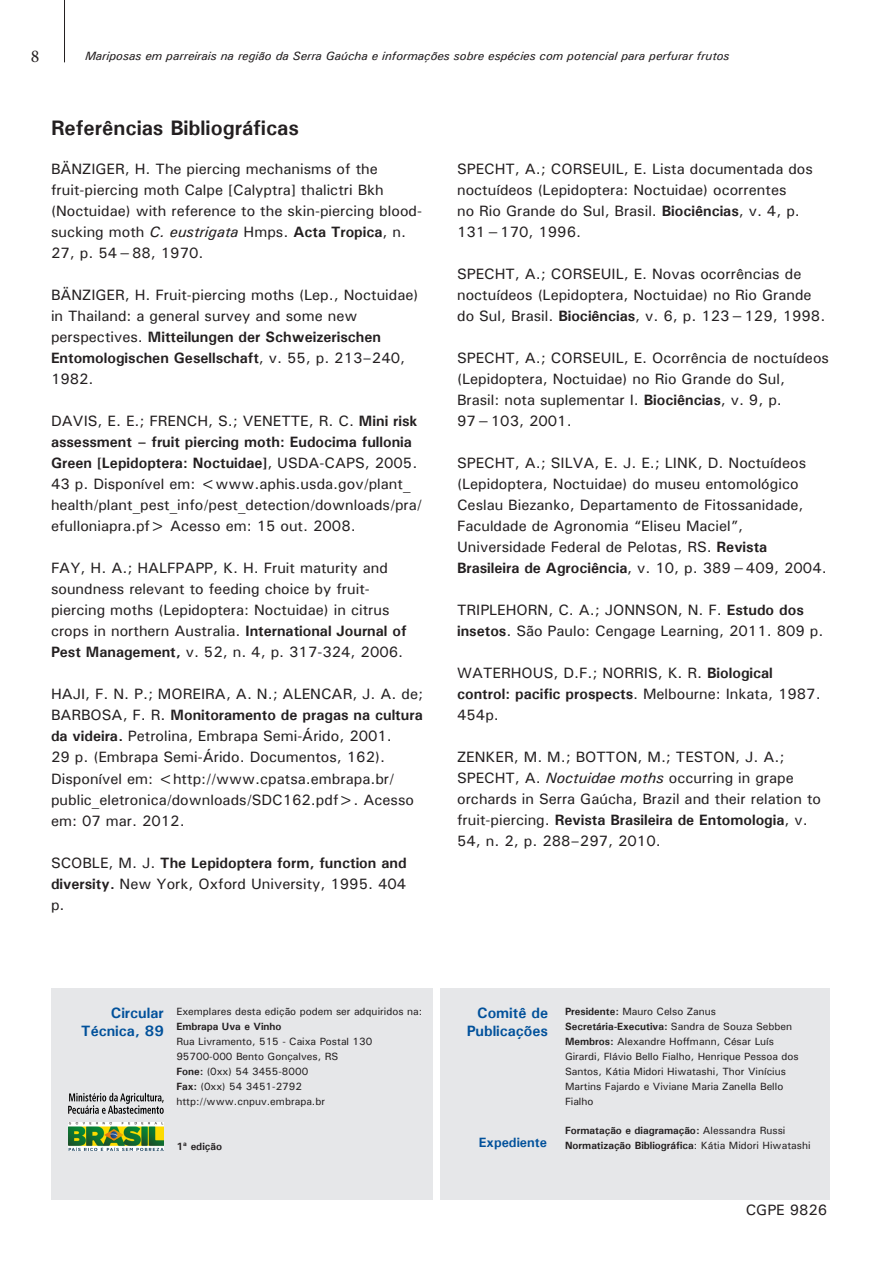
<style>
.page{position:relative;width:893px;height:1263px;background:#fff}
.page>*{position:absolute;margin:0;border:0;box-sizing:border-box;transform-origin:0 0}
.Título_1{font:700 21px "Univers";color:#231f20}
.t1{font:18px "Minion Pro";color:#231f20}
.Título_1-2{font:500 15px/21px "Univers";color:#231f20}
.t2{font:700 15px "Univers";color:#01519b}
.t3{font:700 13.5px "Univers";color:#01519b}
.t4{font:italic 500 12px "Univers";color:#231f20}
.t5{font:500 10.5px/15px "Univers";color:#231f20}
.t6{font:700 10.5px "Univers";color:#231f20}
.s1{font-style:italic}
.s2{font-weight:700}
.s3{font-weight:500}
</style>
<div class="page">
<hr style="left:64px;top:0;width:1px;height:62px;background:#231f20">
<div style="left:52px;top:989px;width:381px;height:211px;background:#e6e7e9"></div>
<div style="left:441px;top:989px;width:389px;height:211px;background:#e6e7e9"></div>
<svg style="left:68px;top:1093px;width:96px;height:21px"></svg>
<img style="left:68px;top:1122px;width:96px;height:28px">
<p class="t1" style="left:31px;top:44px;width:10px">8</p>
<p class="t4" style="left:85px;top:48px;width:646px">Mariposas em parreirais na região da Serra Gaúcha e informações sobre espécies com potencial para perfurar frutos</p>
<p class="Título_1" style="left:51px;top:115px;width:249px">Referências Bibliográficas</p>
<p class="Título_1-2" style="left:51px;top:158px;width:373px">BÄNZIGER, H. The piercing mechanisms of the fruit-piercing moth Calpe [Calyptra] thalictri Bkh (Noctuidae) with reference to the skin-piercing blood&shy;sucking moth <span class="s1">C. eustrigata</span> Hmps. <span class="s2">Acta Tropica</span>, n.<br>27, p. 54−88, 1970.</p>
<p class="Título_1-2" style="left:51px;top:284px;width:369px">BÄNZIGER, H. Fruit-piercing moths (Lep., Noctuidae) in Thailand: a general survey and some new perspectives. <span class="s2">Mitteilungen der Schweizerischen Entomologischen Gesellschaft</span>, v. 55, p. 213–240, 1982.</p>
<p class="Título_1-2" style="left:51px;top:410px;width:372px">DAVIS, E. E.; FRENCH, S.; VENETTE, R. C. <span class="s2">Mini risk assessment – fruit piercing moth: Eudocima fullonia Green [Lepidoptera: Noctuidae]</span>, USDA-CAPS, 2005.<br>43 p. Disponível em: &lt;www.aphis.usda.gov/plant_ health/plant_pest_info/pest_detection/downloads/pra/ efulloniapra.pf&gt; Acesso em: 15 out. 2008.</p>
<p class="Título_1-2" style="left:51px;top:557px;width:357px">FAY, H. A.; HALFPAPP, K. H. Fruit maturity and soundness relevant to feeding choice by fruit&shy;piercing moths (Lepidoptera: Noctuidae) in citrus crops in northern Australia. <span class="s2">International Journal of Pest Management,</span> v. 52, n. 4, p. 317-324, 2006.</p>
<p class="Título_1-2" style="left:51px;top:683px;width:374px">HAJI, F. N. P.; MOREIRA, A. N.; ALENCAR, J. A. de; BARBOSA, F. R. <span class="s2">Monitoramento de pragas na cultura da videira.</span> Petrolina, Embrapa Semi-Árido, 2001.<br>29 p. (Embrapa Semi-Árido. Documentos, 162).<br>Disponível em: &lt;http://www.cpatsa.embrapa.br/ public_eletronica/downloads/SDC162.pdf&gt;. Acesso em: 07 mar. 2012.</p>
<p class="Título_1-2" style="left:51px;top:851px;width:357px;text-align:justify">SCOBLE, M. J. <span class="s2">The Lepidoptera form, function and diversity.</span> New York, Oxford University, 1995. 404 p.</p>
<p class="Título_1-2" style="left:457px;top:158px;width:357px">SPECHT, A.; CORSEUIL, E. Lista documentada dos noctuídeos (Lepidoptera: Noctuidae) ocorrentes<br>no Rio Grande do Sul, Brasil. <span class="s2">Biociências</span>, v. 4, p.<br>131−170, 1996.</p>
<p class="Título_1-2" style="left:457px;top:263px;width:370px">SPECHT, A.; CORSEUIL, E. Novas ocorrências de noctuídeos (Lepidoptera, Noctuidae) no Rio Grande do Sul, Brasil. <span class="s2">Biociências</span>, v. 6, p. 123−129, 1998.</p>
<p class="Título_1-2" style="left:457px;top:347px;width:373px">SPECHT, A.; CORSEUIL, E. Ocorrência de noctuídeos (Lepidoptera, Noctuidae) no Rio Grande do Sul, Brasil: nota suplementar I. <span class="s2">Biociências</span>, v. 9, p.<br>97−103, 2001.</p>
<p class="Título_1-2" style="left:457px;top:452px;width:371px">SPECHT, A.; SILVA, E. J. E.; LINK, D. Noctuídeos (Lepidoptera, Noctuidae) do museu entomológico Ceslau Biezanko, Departamento de Fitossanidade, Faculdade de Agronomia “Eliseu Maciel”, Universidade Federal de Pelotas, RS. <span class="s2">Revista Brasileira de Agrociência</span>, v. 10, p. 389−409, 2004.</p>
<p class="Título_1-2" style="left:457px;top:599px;width:368px">TRIPLEHORN, C. A.; JONNSON, N. F. <span class="s2">Estudo dos insetos</span>. São Paulo: Cengage Learning, 2011. 809 p.</p>
<p class="Título_1-2" style="left:457px;top:662px;width:365px">WATERHOUS, D.F.; NORRIS, K. R. <span class="s2">Biological control: pacific prospects</span>. Melbourne: Inkata, 1987.<br>454p.</p>
<p class="Título_1-2" style="left:457px;top:746px;width:365px">ZENKER, M. M.; BOTTON, M.; TESTON, J. A.; SPECHT, A. <span class="s1">Noctuidae moths</span> occurring in grape orchards in Serra Gaúcha, Brazil and their relation to fruit-piercing. <span class="s2">Revista Brasileira de Entomologia</span>, v.<br>54, n. 2, p. 288–297, 2010.</p>
<p class="t2" style="left:111px;top:1004px;width:54px">Circular</p>
<p class="t2" style="left:81px;top:1022px;width:84px">Técnica, 89</p>
<p class="t5" style="left:176px;top:1003px;width:247px">Exemplares desta edição podem ser adquiridos na:</p>
<p class="t6" style="left:176px;top:1019px;width:107px">Embrapa Uva e Vinho</p>
<p class="t5" style="left:176px;top:1033px;width:198px">Rua Livramento, 515 - Caixa Postal 130</p>
<p class="t5" style="left:176px;top:1048px;width:163px">95700-000 Bento Gonçalves, RS</p>
<p class="t5" style="left:176px;top:1063px;width:133px"><span class="s2">Fone:</span> (0xx) 54 3455-8000</p>
<p class="t5" style="left:176px;top:1078px;width:127px"><span class="s2">Fax:</span> (0xx) 54 3451-2792</p>
<p class="t5" style="left:176px;top:1093px;width:150px">http://www.cnpuv.embrapa.br</p>
<p class="t6" style="left:176px;top:1139px;width:47px">1ª edição</p>
<p class="t2" style="left:477px;top:1003px;width:72px">Comitê de</p>
<p class="t2" style="left:467px;top:1021px;width:83px">Publicações</p>
<p class="t3" style="left:479px;top:1133px;width:70px">Expediente</p>
<p class="t5" style="left:565px;top:1004px;width:153px"><span class="s2">Presidente:</span> Mauro Celso Zanus</p>
<p class="t6" style="left:565px;top:1020px;width:229px">Secretária-Executiva: <span class="s3">Sandra de Souza Sebben</span></p>
<p class="t5" style="left:565px;top:1034px;width:235px"><span class="s2">Membros:</span> Alexandre Hoffmann, César Luís Girardi, Flávio Bello Fialho, Henrique Pessoa dos Santos, Kátia Midori Hiwatashi, Thor Vinícius Martins Fajardo e Viviane Maria Zanella Bello Fialho</p>
<p class="t6" style="left:565px;top:1123px;width:222px">Formatação e diagramação: <span class="s3">Alessandra Russi</span></p>
<p class="t6" style="left:565px;top:1138px;width:247px">Normatização Bibliográfica<span class="s3">: Kátia Midori Hiwatashi</span></p>
<p class="Título_1-2" style="left:746px;top:1199px;width:83px">CGPE 9826</p>
</div>
